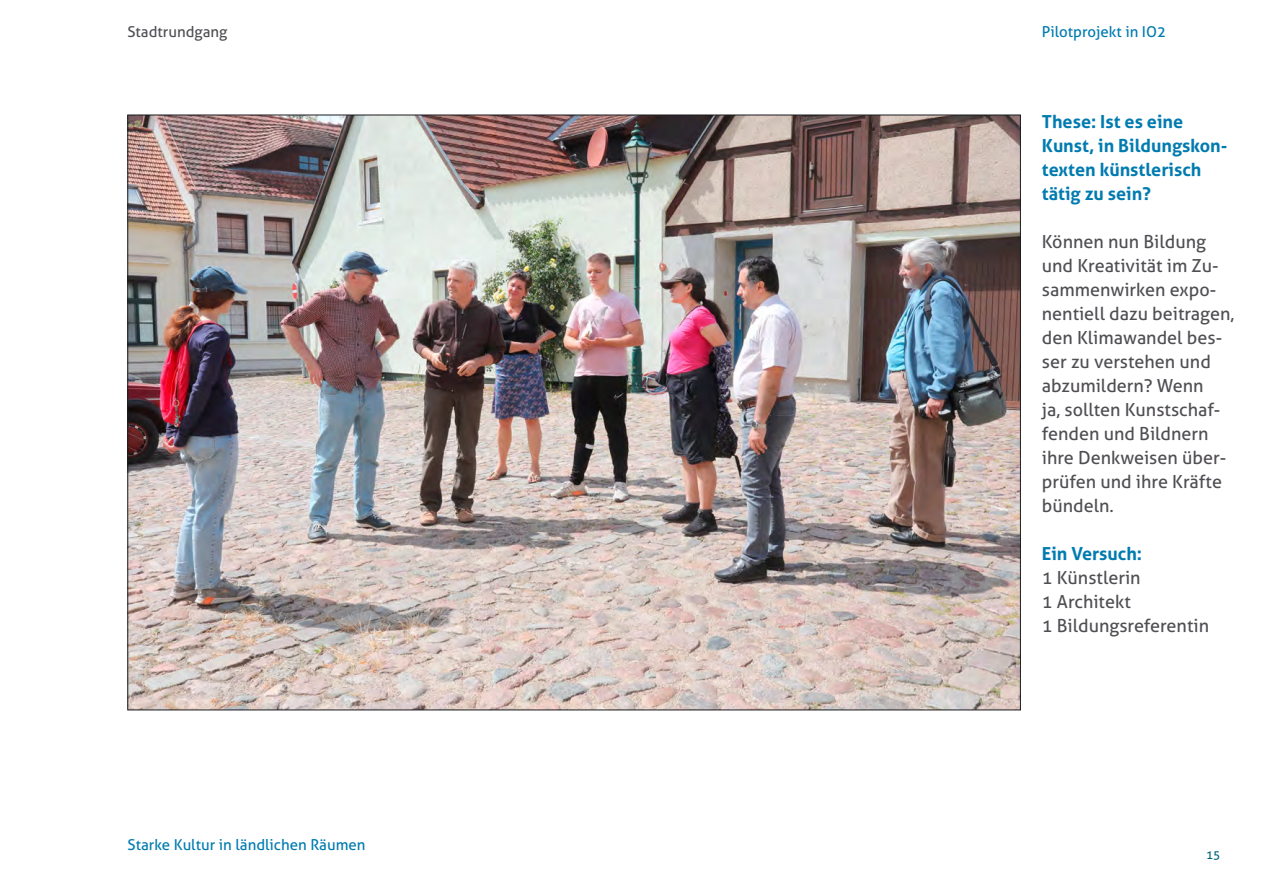
<style>
.page{position:relative;width:1263px;height:893px;background:#fff}
.page>*{position:absolute;margin:0;border:0;box-sizing:border-box;transform-origin:0 0}
.t1{font:18px/24px "Aller";color:#504e53}
.t2{font:700 18px/24px "Aller";color:#007bb0}
.t3{font:15px "Aller";color:#007bb0}
.t4{font:15px "Aller";color:#504e53}
.t5{font:12px "Aller";color:#00657b}
</style>
<div class="page">
<img style="left:130px;top:117px;width:888px;height:591px">
<p class="t4" style="left:127px;top:22px;width:102px">Stadtrundgang</p>
<p class="t3" style="left:128px;top:835px;width:239px">Starke Kultur in ländlichen Räumen</p>
<p class="t3" style="left:1042px;top:22px;width:126px">Pilotprojekt in IO2</p>
<p class="t2" style="left:1042px;top:110px;width:187px">These: Ist es eine<br>Kunst, in Bildungskon&shy;texten künstlerisch tätig zu sein?</p>
<p class="t1" style="left:1042px;top:230px;width:194px">Können nun Bildung und Kreativität im Zu&shy;sammenwirken expo&shy;nentiell dazu beitragen, den Klimawandel bes&shy;ser zu verstehen und abzumildern? Wenn<br>ja, sollten Kunstschaf&shy;fenden und Bildnern ihre Denkweisen über&shy;prüfen und ihre Kräfte bündeln.</p>
<p class="t2" style="left:1042px;top:541px;width:102px">Ein Versuch:</p>
<p class="t1" style="left:1042px;top:566px;width:169px">1 Künstlerin<br>1 Architekt<br>1 Bildungsreferentin</p>
<p class="t5" style="left:1206px;top:848px;width:16px">15</p>
</div>
